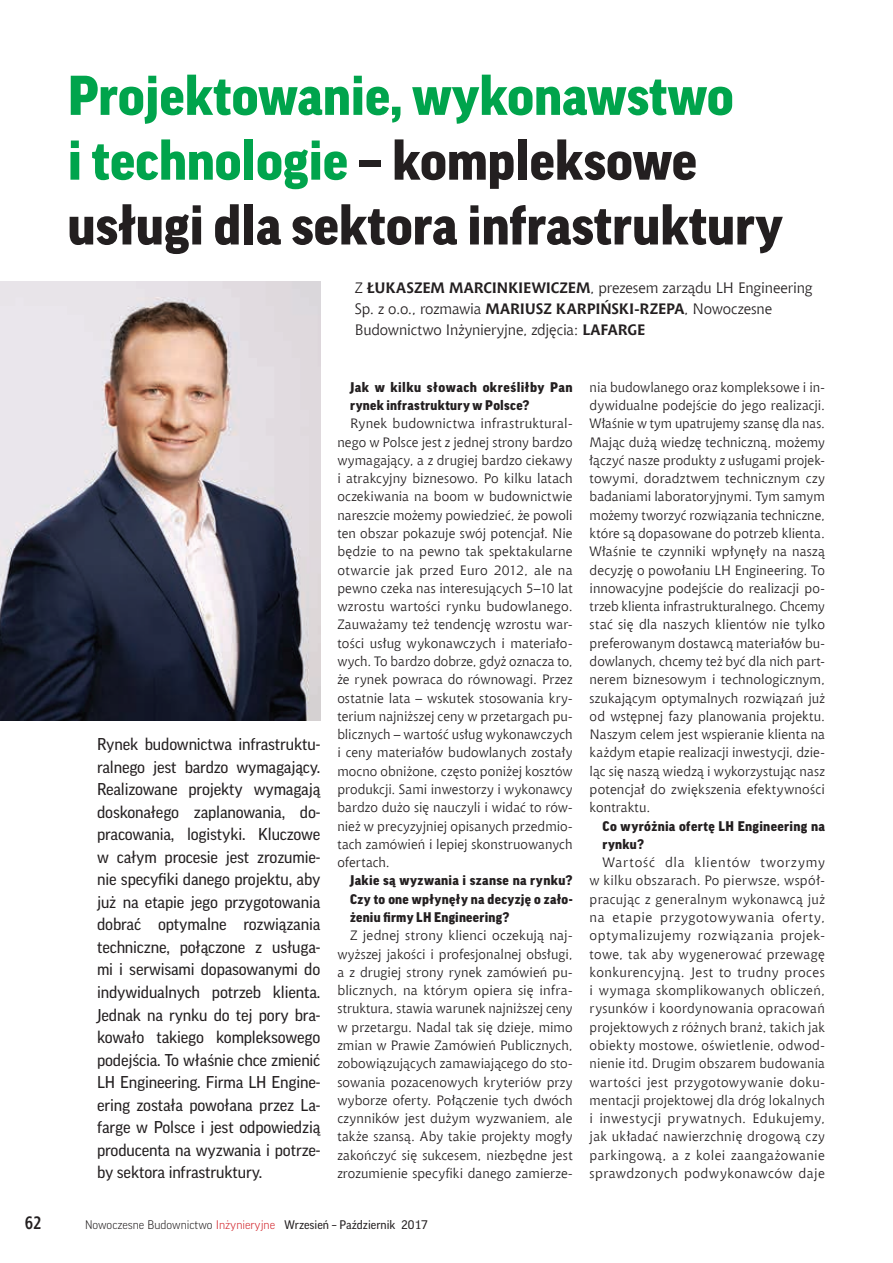
<style>
.page{position:relative;width:893px;height:1263px;background:#fff}
.page>*{position:absolute;margin:0;border:0;box-sizing:border-box;transform-origin:0 0}
.t1{font:900 54px/64.8px "Good Pro";color:#231f20}
.t2{font:700 18px "Aerton Cnd EFN";color:#231f20}
.t3{font:16.5px/22.5px "Good Pro";letter-spacing:-.01em;color:#231f20;text-align:justify}
.t4{font:15px/21px "Chianti EU";letter-spacing:-.01em;color:#231f20}
.t5{font:13.5px/18.3px "Chianti EU";letter-spacing:.015em;color:#231f20;text-align:justify}
.t6{font:900 13.5px/18.3px "Good Pro";letter-spacing:.025em;color:#231f20}
.t7{font:12px "Good Pro";color:#231f20}
.s1{color:#00a44c}
.s2{font-weight:700}
.s3{font-weight:300}
.s4{font-weight:300;color:#d1232a}
</style>
<div class="page">
<img style="left:0;top:282px;width:320px;height:439px">
<h1 class="t1" style="left:68px;top:63px;width:717px"><span class="s1">Projektowanie, wykonawstwo<br>i technologie</span> – kompleksowe usługi dla sektora infrastruktury</h1>
<p class="t4" style="left:355px;top:277px;width:459px">Z <span class="s2">ŁUKASZEM MARCINKIEWICZEM</span>, prezesem zarządu LH Engineering<br>Sp. z o.o., rozmawia <span class="s2">MARIUSZ KARPIŃSKI-RZEPA</span>, Nowoczesne<br>Budownictwo Inżynieryjne, zdjęcia: <span class="s2">LAFARGE</span></p>
<p class="t3" style="left:97px;top:733px;width:225px">Rynek budownictwa infrastruktu&shy;ralnego jest bardzo wymagający.<br>Realizowane projekty wymagają doskonałego zaplanowania, do&shy;pracowania, logistyki. Kluczowe w całym procesie jest zrozumie&shy;nie specyfiki danego projektu, aby już na etapie jego przygotowania dobrać optymalne rozwiązania techniczne, połączone z usługa&shy;mi i serwisami dopasowanymi do indywidualnych potrzeb klienta.<br>Jednak na rynku do tej pory bra&shy;kowało takiego kompleksowego podejścia. To właśnie chce zmienić LH Engineering. Firma LH Engine&shy;ering została powołana przez La&shy;farge w Polsce i jest odpowiedzią producenta na wyzwania i potrze&shy;by sektora infrastruktury.</p>
<p class="t6" style="left:350px;top:378px;width:224px">Jak w kilku słowach określiłby Pan rynek infrastruktury w Polsce?</p>
<p class="t5" style="left:337px;top:414px;width:237px;text-indent:13px">Rynek budownictwa infrastruktural&shy;nego w Polsce jest z jednej strony bardzo wymagający, a z drugiej bardzo ciekawy i atrakcyjny biznesowo. Po kilku latach oczekiwania na boom w budownictwie nareszcie możemy powiedzieć, że powoli ten obszar pokazuje swój potencjał. Nie będzie to na pewno tak spektakularne otwarcie jak przed Euro 2012, ale na pewno czeka nas interesujących 5–10 lat wzrostu wartości rynku budowlanego.<br>Zauważamy też tendencję wzrostu war&shy;tości usług wykonawczych i materiało&shy;wych. To bardzo dobrze, gdyż oznacza to, że rynek powraca do równowagi. Przez ostatnie lata – wskutek stosowania kry&shy;terium najniższej ceny w przetargach pu&shy;blicznych – wartość usług wykonawczych i ceny materiałów budowlanych zostały mocno obniżone, często poniżej kosztów produkcji. Sami inwestorzy i wykonawcy bardzo dużo się nauczyli i widać to rów&shy;nież w precyzyjniej opisanych przedmio&shy;tach zamówień i lepiej skonstruowanych ofertach.</p>
<p class="t6" style="left:350px;top:871px;width:224px;text-align:justify">Jakie są wyzwania i szanse na rynku?<br>Czy to one wpłynęły na decyzję o zało&shy;żeniu firmy LH Engineering?</p>
<p class="t5" style="left:337px;top:926px;width:237px;text-indent:13px">Z jednej strony klienci oczekują naj&shy;wyższej jakości i profesjonalnej obsługi, a z drugiej strony rynek zamówień pu&shy;blicznych, na którym opiera się infra&shy;struktura, stawia warunek najniższej ceny w przetargu. Nadal tak się dzieje, mimo zmian w Prawie Zamówień Publicznych, zobowiązujących zamawiającego do sto&shy;sowania pozacenowych kryteriów przy wyborze oferty. Połączenie tych dwóch czynników jest dużym wyzwaniem, ale także szansą. Aby takie projekty mogły zakończyć się sukcesem, niezbędne jest zrozumienie specyfiki danego zamierze-</p>
<h2 class="t2" style="left:25px;top:1212px;width:18px">62</h2>
<p class="t7" style="left:85px;top:1218px;width:344px"><span class="s3">Nowoczesne Budownictwo</span> <span class="s4">Inżynieryjne</span> Wrzesień – Październik 2017</p>
<p class="t5" style="left:590px;top:378px;width:237px">nia budowlanego oraz kompleksowe i in&shy;dywidualne podejście do jego realizacji.<br>Właśnie w tym upatrujemy szansę dla nas.<br>Mając dużą wiedzę techniczną, możemy łączyć nasze produkty z usługami projek&shy;towymi, doradztwem technicznym czy badaniami laboratoryjnymi. Tym samym możemy tworzyć rozwiązania techniczne, które są dopasowane do potrzeb klienta.<br>Właśnie te czynniki wpłynęły na naszą decyzję o powołaniu LH Engineering. To innowacyjne podejście do realizacji po&shy;trzeb klienta infrastrukturalnego. Chcemy stać się dla naszych klientów nie tylko preferowanym dostawcą materiałów bu&shy;dowlanych, chcemy też być dla nich part&shy;nerem biznesowym i technologicznym, szukającym optymalnych rozwiązań już od wstępnej fazy planowania projektu.<br>Naszym celem jest wspieranie klienta na każdym etapie realizacji inwestycji, dzie&shy;ląc się naszą wiedzą i wykorzystując nasz potencjał do zwiększenia efektywności kontraktu.</p>
<p class="t6" style="left:602px;top:816px;width:224px">Co wyróżnia ofertę LH Engineering na rynku?</p>
<p class="t5" style="left:590px;top:853px;width:237px;text-indent:13px">Wartość dla klientów tworzymy w kilku obszarach. Po pierwsze, współ&shy;pracując z generalnym wykonawcą już na etapie przygotowywania oferty, optymalizujemy rozwiązania projek&shy;towe, tak aby wygenerować przewagę konkurencyjną. Jest to trudny proces i wymaga skomplikowanych obliczeń, rysunków i koordynowania opracowań projektowych z różnych branż, takich jak obiekty mostowe, oświetlenie, odwod&shy;nienie itd. Drugim obszarem budowania wartości jest przygotowywanie doku&shy;mentacji projektowej dla dróg lokalnych i inwestycji prywatnych. Edukujemy, jak układać nawierzchnię drogową czy parkingową, a z kolei zaangażowanie sprawdzonych podwykonawców daje</p>
</div>
